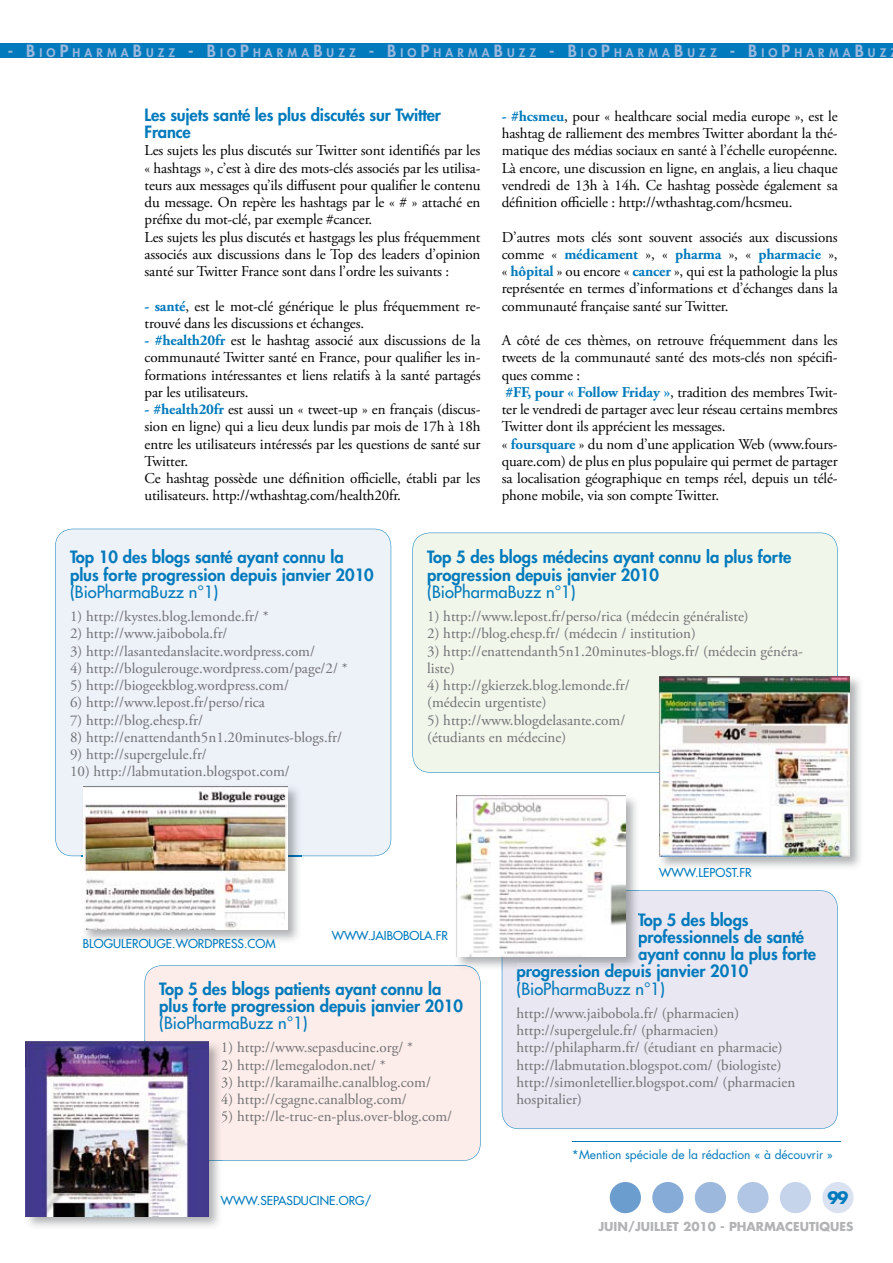
<style>
.page{position:relative;width:893px;height:1263px;background:#fff}
.page>*{position:absolute;margin:0;border:0;box-sizing:border-box;transform-origin:0 0}
.t1{font:800 16.5px/17.2px "Futura Std";color:#007abc}
.t2{font:500 16.5px "Futura Std";color:#007abc}
.t3{font:700 16.5px "Futura Std";color:#007abc}
.t4{font:15px/17.2px "Adobe Garamond Pro";letter-spacing:-.01em;color:#000}
.t5{font:15px/17.2px "Adobe Garamond Pro";color:#707173}
.t6{font:500 12px "Futura Std";color:#007abc}
.t7{font:12px "Futura Std";color:#007abc}
.t8{font:700 12px "Futura Std";color:#b1b3b4}
.t9{font:800 11.55px "Futura Std";letter-spacing:.355em;color:#9cb8dd}
.s1{font-size:16.5px}
.s2{font-weight:700;color:#007abc}
</style>
<div class="page">
<div style="left:822px;top:1182px;width:32px;height:31px;background:#dae2f2;border-radius:50%"></div>
<div style="left:780px;top:1182px;width:31px;height:31px;background:#c5d4eb;border-radius:50%"></div>
<div style="left:737px;top:1182px;width:31px;height:31px;background:#b1c6e4;border-radius:50%"></div>
<div style="left:695px;top:1182px;width:31px;height:31px;background:#9cb8dd;border-radius:50%"></div>
<div style="left:652px;top:1182px;width:31px;height:31px;background:#85abd6;border-radius:50%"></div>
<div style="left:610px;top:1182px;width:31px;height:31px;background:#6c9dcf;border-radius:50%"></div>
<div style="left:0;top:43px;width:893px;height:15px;background:#007abc"></div>
<div style="left:55px;top:529px;width:336px;height:327px;background:#edf1f8"></div>
<div style="left:412px;top:533px;width:426px;height:239px;background:#f1f6eb"></div>
<div style="left:145px;top:965px;width:335px;height:196px;background:#fdedea"></div>
<div style="left:502px;top:890px;width:336px;height:239px;background:#e9e7f1"></div>
<img style="left:82px;top:785px;width:220px;height:156px">
<img style="left:82px;top:856px;width:220px;height:1px">
<img style="left:84px;top:787px;width:204px;height:143px">
<img style="left:657px;top:676px;width:203px;height:191px">
<img style="left:657px;top:674px;width:181px;height:98px">
<img style="left:659px;top:676px;width:190px;height:180px">
<img style="left:456px;top:795px;width:180px;height:176px">
<img style="left:454px;top:965px;width:22px;height:6px">
<svg style="left:639px;top:912px;width:1px;height:52px"></svg>
<img style="left:502px;top:890px;width:137px;height:81px">
<img style="left:456px;top:796px;width:169px;height:161px">
<img style="left:25px;top:1040px;width:194px;height:187px">
<img style="left:145px;top:1040px;width:78px;height:121px">
<img style="left:26px;top:1042px;width:182px;height:174px">
<hr style="left:572px;top:1142px;width:268px;height:1px;background:#007abc">
<p class="t9" style="left:8px;top:46px;width:880px"><span class="s1">- B</span>IO<span class="s1">P</span>HARMA<span class="s1">B</span>UZZ <span class="s1">- B</span>IO<span class="s1">P</span>HARMA<span class="s1">B</span>UZZ <span class="s1">- B</span>IO<span class="s1">P</span>HARMA<span class="s1">B</span>UZZ <span class="s1">- B</span>IO<span class="s1">P</span>HARMA<span class="s1">B</span>UZZ <span class="s1">- B</span>IO<span class="s1">P</span>HARMA<span class="s1">B</span>UZ</p>
<p class="t1" style="left:145px;top:106px;width:298px">Les sujets santé les plus discutés sur Twitter<br>France</p>
<p class="t4" style="left:145px;top:142px;width:337px">Les sujets les plus discutés sur Twitter sont identifiés par les « hashtags », c’est à dire des mots-clés associés par les utilisa&shy;teurs aux messages qu’ils diffusent pour qualifier le contenu du message. On repère les hashtags par le « # » attaché en préfixe du mot-clé, par exemple #cancer.<br>Les sujets les plus discutés et hastgags les plus fréquemment associés aux discussions dans le Top des leaders d’opinion santé sur Twitter France sont dans l’ordre les suivants :</p>
<p class="t4" style="left:145px;top:298px;width:337px"><span class="s2">- santé</span>, est le mot-clé générique le plus fréquemment re&shy;trouvé dans les discussions et échanges.</p>
<p class="t4" style="left:145px;top:332px;width:337px;text-align:justify"><span class="s2">- #health20fr</span> est le hashtag associé aux discussions de la communauté Twitter santé en France, pour qualifier les in&shy;formations intéressantes et liens relatifs à la santé partagés par les utilisateurs.</p>
<p class="t4" style="left:145px;top:401px;width:337px"><span class="s2">- #health20fr</span> est aussi un « tweet-up » en français (discus&shy;sion en ligne) qui a lieu deux lundis par mois de 17h à 18h entre les utilisateurs intéressés par les questions de santé sur Twitter.<br>Ce hashtag possède une définition officielle, établi par les utilisateurs. http://wthashtag.com/health20fr.</p>
<p class="t4" style="left:502px;top:108px;width:337px;text-align:justify"><span class="s2">- #hcsmeu</span>, pour « healthcare social media europe », est le hashtag de ralliement des membres Twitter abordant la thé&shy;matique des médias sociaux en santé à l’échelle européenne.<br>Là encore, une discussion en ligne, en anglais, a lieu chaque vendredi de 13h à 14h. Ce hashtag possède également sa définition officielle : http://wthashtag.com/hcsmeu.</p>
<p class="t4" style="left:502px;top:229px;width:337px;text-align:justify">D’autres mots clés sont souvent associés aux discussions comme « <span class="s2">médicament</span> », « <span class="s2">pharma</span> », « <span class="s2">pharmacie</span> », « <span class="s2">hôpital</span> » ou encore « <span class="s2">cancer</span> », qui est la pathologie la plus représentée en termes d’informations et d’échanges dans la communauté française santé sur Twitter.</p>
<p class="t4" style="left:502px;top:332px;width:337px">A côté de ces thèmes, on retrouve fréquemment dans les tweets de la communauté santé des mots-clés non spécifi&shy;ques comme :<br><span class="s2">#FF, pour « Follow Friday »</span>, tradition des membres Twit&shy;ter le vendredi de partager avec leur réseau certains membres Twitter dont ils apprécient les messages.<br>« <span class="s2">foursquare</span> » du nom d’une application Web (www.fours&shy;quare.com) de plus en plus populaire qui permet de partager sa localisation géographique en temps réel, depuis un télé&shy;phone mobile, via son compte Twitter.</p>
<p class="t1" style="left:70px;top:549px;width:305px">Top 10 des blogs santé ayant connu la plus forte progression depuis janvier 2010</p>
<p class="t2" style="left:70px;top:581px;width:150px">(BioPharmaBuzz n°1)</p>
<p class="t5" style="left:70px;top:608px;width:200px">1) http://kystes.blog.lemonde.fr/ *</p>
<p class="t5" style="left:70px;top:625px;width:159px">2) http://www.jaibobola.fr/</p>
<p class="t5" style="left:70px;top:643px;width:246px">3) http://lasantedanslacite.wordpress.com/</p>
<p class="t5" style="left:70px;top:660px;width:279px">4) http://blogulerouge.wordpress.com/page/2/ *</p>
<p class="t5" style="left:70px;top:677px;width:220px">5) http://biogeekblog.wordpress.com/</p>
<p class="t5" style="left:70px;top:694px;width:196px">6) http://www.lepost.fr/perso/rica</p>
<p class="t5" style="left:70px;top:712px;width:134px">7) http://blog.ehesp.fr/</p>
<p class="t5" style="left:70px;top:729px;width:273px">8) http://enattendanth5n1.20minutes-blogs.fr/</p>
<p class="t5" style="left:70px;top:746px;width:138px">9) http://supergelule.fr/</p>
<p class="t5" style="left:70px;top:763px;width:221px">10) http://labmutation.blogspot.com/</p>
<p class="t1" style="left:427px;top:549px;width:366px">Top 5 des blogs médecins ayant connu la plus forte progression depuis janvier 2010</p>
<p class="t2" style="left:427px;top:581px;width:150px">(BioPharmaBuzz n°1)</p>
<p class="t5" style="left:427px;top:608px;width:323px">1) http://www.lepost.fr/perso/rica (médecin généraliste)</p>
<p class="t5" style="left:427px;top:625px;width:270px">2) http://blog.ehesp.fr/ (médecin / institution)</p>
<p class="t5" style="left:427px;top:643px;width:377px">3) http://enattendanth5n1.20minutes-blogs.fr/ (médecin généra&shy;liste)</p>
<p class="t5" style="left:427px;top:677px;width:204px">4) http://gkierzek.blog.lemonde.fr/ (médecin urgentiste)</p>
<p class="t5" style="left:427px;top:712px;width:200px">5) http://www.blogdelasante.com/ (étudiants en médecine)</p>
<p class="t6" style="left:659px;top:865px;width:94px">WWW.LEPOST.FR</p>
<p class="t6" style="left:83px;top:936px;width:194px">BLOGULEROUGE.WORDPRESS.COM</p>
<p class="t6" style="left:332px;top:928px;width:118px">WWW.JAIBOBOLA.FR</p>
<p class="t1" style="left:159px;top:980px;width:305px">Top 5 des blogs patients ayant connu la plus forte progression depuis janvier 2010</p>
<p class="t2" style="left:159px;top:1013px;width:150px">(BioPharmaBuzz n°1)</p>
<p class="t5" style="left:221px;top:1039px;width:194px">1) http://www.sepasducine.org/ *</p>
<p class="t5" style="left:221px;top:1057px;width:166px">2) http://lemegalodon.net/ *</p>
<p class="t5" style="left:221px;top:1074px;width:211px">3) http://karamailhe.canalblog.com/</p>
<p class="t5" style="left:221px;top:1091px;width:187px">4) http://cgagne.canalblog.com/</p>
<p class="t5" style="left:221px;top:1108px;width:233px">5) http://le-truc-en-plus.over-blog.com/</p>
<p class="t6" style="left:221px;top:1193px;width:152px">WWW.SEPASDUCINE.ORG/</p>
<p class="t1" style="left:638px;top:911px;width:112px">Top 5 des blogs</p>
<p class="t1" style="left:638px;top:928px;width:168px">professionnels de santé</p>
<p class="t1" style="left:638px;top:945px;width:180px">ayant connu la plus forte</p>
<p class="t1" style="left:516px;top:963px;width:233px">progression depuis janvier 2010</p>
<p class="t2" style="left:516px;top:978px;width:150px">(BioPharmaBuzz n°1)</p>
<p class="t5" style="left:516px;top:1005px;width:280px">http://www.jaibobola.fr/ (pharmacien) http://supergelule.fr/ (pharmacien) http://philapharm.fr/ (étudiant en pharmacie) http://labmutation.blogspot.com/ (biologiste) http://simonletellier.blogspot.com/ (pharmacien hospitalier)</p>
<p class="t7" style="left:572px;top:1147px;width:262px">*Mention spéciale de la rédaction « à découvrir »</p>
<p class="t3" style="left:827px;top:1187px;width:23px">99</p>
<p class="t8" style="left:598px;top:1219px;width:256px">JUIN/JUILLET 2010 - PHARMACEUTIQUES</p>
</div>
